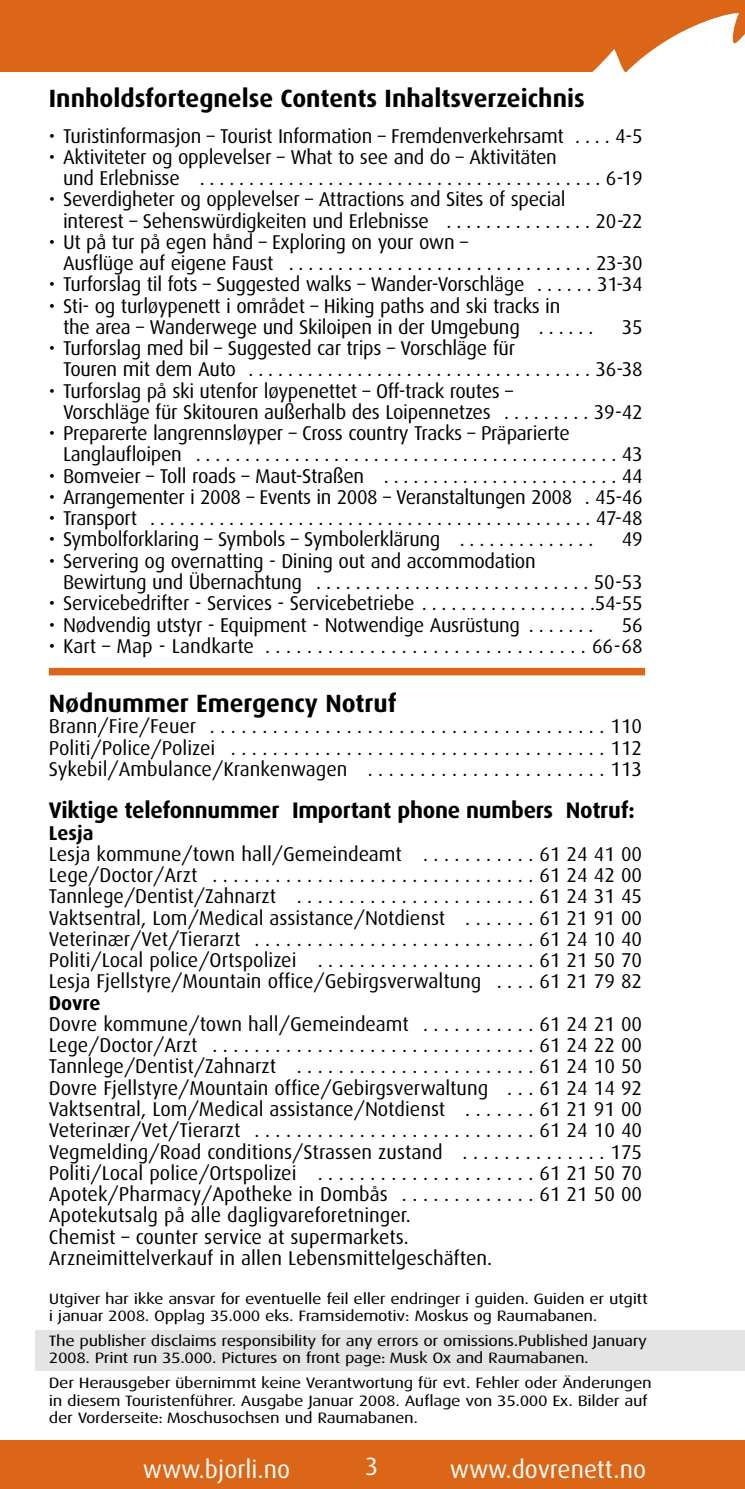
<style>
.page{position:relative;width:745px;height:1489px;background:#fff}
.page>*{position:absolute;margin:0;border:0;box-sizing:border-box;transform-origin:0 0}
.t1{font:700 25px "Dax";color:#000}
.t2{font:25px "Dax";color:#fff}
.t3{font:700 22.5px "Dax";letter-spacing:-.01em;color:#000}
.t4{font:20px/21.2px "Dax";letter-spacing:-.015em;color:#000}
.t5{font:700 20px "Dax";color:#000}
.t6{font:15px/17.5px "Dax";letter-spacing:-.02em;color:#000;scale:1.21 1}
</style>
<div class="page">
<svg style="left:0;top:1px;width:743px;height:71px;background:#de722a"></svg>
<div style="left:35px;top:1329px;width:708px;height:41px;background:#e4e4e4"></div>
<div style="left:0;top:1439px;width:743px;height:49px;background:#dc6617"></div>
<div style="left:49px;top:668px;width:595px;height:7px;background:#dc6617"></div>
<p class="t1" style="left:49px;top:85px;width:537px">Innholdsfortegnelse Contents Inhaltsverzeichnis</p>
<p class="t4" style="left:49px;top:125px;width:595px">• Turistinformasjon – Tourist Information – Fremdenverkehrsamt . . . . 4-5</p>
<p class="t4" style="left:63px;top:146px;width:580px;text-indent:-14px">• Aktiviteter og opplevelser – What to see and do – Aktivitäten<br>und Erlebnisse . . . . . . . . . . . . . . . . . . . . . . . . . . . . . . . . . . . . . . . . . 6-19</p>
<p class="t4" style="left:63px;top:189px;width:580px;text-indent:-14px">• Severdigheter og opplevelser – Attractions and Sites of special<br>interest – Sehenswürdigkeiten und Erlebnisse . . . . . . . . . . . . . . . 20-22</p>
<p class="t4" style="left:63px;top:231px;width:580px;text-indent:-14px">• Ut på tur på egen hånd – Exploring on your own –<br>Ausflüge auf eigene Faust . . . . . . . . . . . . . . . . . . . . . . . . . . . . . . . 23-30</p>
<p class="t4" style="left:49px;top:274px;width:595px">• Turforslag til fots – Suggested walks – Wander-Vorschläge . . . . . . 31-34</p>
<p class="t4" style="left:63px;top:295px;width:531px;text-indent:-14px">• Sti- og turløypenett i området – Hiking paths and ski tracks in<br>the area – Wanderwege und Skiloipen in der Umgebung . . . . . .</p>
<p class="t4" style="left:621px;top:316px;width:22px">35</p>
<p class="t4" style="left:63px;top:338px;width:580px;text-indent:-14px">• Turforslag med bil – Suggested car trips – Vorschläge für<br>Touren mit dem Auto . . . . . . . . . . . . . . . . . . . . . . . . . . . . . . . . . . . 36-38</p>
<p class="t4" style="left:63px;top:380px;width:580px;text-indent:-14px">• Turforslag på ski utenfor løypenettet – Off-track routes –<br>Vorschläge für Skitouren außerhalb des Loipennetzes . . . . . . . . . 39-42</p>
<p class="t4" style="left:63px;top:423px;width:580px;text-indent:-14px">• Preparerte langrennsløyper – Cross country Tracks – Präparierte<br>Langlaufloipen . . . . . . . . . . . . . . . . . . . . . . . . . . . . . . . . . . . . . . . . . . . 43</p>
<p class="t4" style="left:49px;top:465px;width:595px">• Bomveier – Toll roads – Maut-Straßen . . . . . . . . . . . . . . . . . . . . . . . . 44</p>
<p class="t4" style="left:49px;top:486px;width:595px">• Arrangementer i 2008 – Events in 2008 – Veranstaltungen 2008 . 45-46</p>
<p class="t4" style="left:49px;top:508px;width:595px">• Transport . . . . . . . . . . . . . . . . . . . . . . . . . . . . . . . . . . . . . . . . . . . . . 47-48</p>
<p class="t4" style="left:49px;top:529px;width:545px">• Symbolforklaring – Symbols – Symbolerklärung . . . . . . . . . . . . . .</p>
<p class="t4" style="left:621px;top:529px;width:22px">49</p>
<p class="t4" style="left:63px;top:550px;width:580px;text-indent:-14px">• Servering og overnatting - Dining out and accommodation<br>Bewirtung und Übernachtung . . . . . . . . . . . . . . . . . . . . . . . . . . . . 50-53</p>
<p class="t4" style="left:49px;top:593px;width:595px">• Servicebedrifter - Services - Servicebetriebe . . . . . . . . . . . . . . . . . .54-55</p>
<p class="t4" style="left:49px;top:614px;width:545px">• Nødvendig utstyr - Equipment - Notwendige Ausrüstung . . . . . . .</p>
<p class="t4" style="left:621px;top:614px;width:22px">56</p>
<p class="t4" style="left:49px;top:635px;width:595px">• Kart – Map - Landkarte . . . . . . . . . . . . . . . . . . . . . . . . . . . . . . . 66-68</p>
<p class="t1" style="left:49px;top:690px;width:349px">Nødnummer Emergency Notruf</p>
<p class="t4" style="left:49px;top:716px;width:594px;text-align:justify">Brann/Fire/Feuer . . . . . . . . . . . . . . . . . . . . . . . . . . . . . . . . . . . . . . 110<br>Politi/Police/Polizei . . . . . . . . . . . . . . . . . . . . . . . . . . . . . . . . . . . . 112<br>Sykebil/Ambulance/Krankenwagen . . . . . . . . . . . . . . . . . . . . . . . 113</p>
<p class="t3" style="left:49px;top:798px;width:587px">Viktige telefonnummer Important phone numbers Notruf:</p>
<p class="t5" style="left:49px;top:822px;width:46px">Lesja</p>
<p class="t4" style="left:49px;top:843px;width:594px;text-align:justify">Lesja kommune/town hall/Gemeindeamt . . . . . . . . . . . 61 24 41 00<br>Lege/Doctor/Arzt . . . . . . . . . . . . . . . . . . . . . . . . . . . . . . . 61 24 42 00<br>Tannlege/Dentist/Zahnarzt . . . . . . . . . . . . . . . . . . . . . . . 61 24 31 45<br>Vaktsentral, Lom/Medical assistance/Notdienst . . . . . . . 61 21 91 00<br>Veterinær/Vet/Tierarzt . . . . . . . . . . . . . . . . . . . . . . . . . . . 61 24 10 40<br>Politi/Local police/Ortspolizei . . . . . . . . . . . . . . . . . . . . . 61 21 50 70<br>Lesja Fjellstyre/Mountain office/Gebirgsverwaltung . . . . 61 21 79 82</p>
<p class="t5" style="left:49px;top:992px;width:53px">Dovre</p>
<p class="t4" style="left:49px;top:1013px;width:594px">Dovre kommune/town hall/Gemeindeamt . . . . . . . . . . . 61 24 21 00<br>Lege/Doctor/Arzt . . . . . . . . . . . . . . . . . . . . . . . . . . . . . . . 61 24 22 00<br>Tannlege/Dentist/Zahnarzt . . . . . . . . . . . . . . . . . . . . . . . 61 24 10 50<br>Dovre Fjellstyre/Mountain office/Gebirgsverwaltung . . . 61 24 14 92<br>Vaktsentral, Lom/Medical assistance/Notdienst . . . . . . . 61 21 91 00<br>Veterinær/Vet/Tierarzt . . . . . . . . . . . . . . . . . . . . . . . . . . . 61 24 10 40<br>Vegmelding/Road conditions/Strassen zustand . . . . . . . . . . . . . . 175<br>Politi/Local police/Ortspolizei . . . . . . . . . . . . . . . . . . . . . 61 21 50 70<br>Apotek/Pharmacy/Apotheke in Dombås . . . . . . . . . . . . . 61 21 50 00<br>Apotekutsalg på alle dagligvareforetninger.<br>Chemist – counter service at supermarkets.<br>Arzneimittelverkauf in allen Lebensmittelgeschäften.</p>
<p class="t6" style="left:49px;top:1289px;width:496px">Utgiver har ikke ansvar for eventuelle feil eller endringer i guiden. Guiden er utgitt i januar 2008. Opplag 35.000 eks. Framsidemotiv: Moskus og Raumabanen.</p>
<p class="t6" style="left:49px;top:1331px;width:495px">The publisher disclaims responsibility for any errors or omissions.Published January<br>2008. Print run 35.000. Pictures on front page: Musk Ox and Raumabanen.</p>
<p class="t6" style="left:49px;top:1373px;width:499px">Der Herausgeber übernimmt keine Verantwortung für evt. Fehler oder Änderungen in diesem Touristenführer. Ausgabe Januar 2008. Auflage von 35.000 Ex. Bilder auf der Vorderseite: Moschusochsen und Raumabanen.</p>
<p class="t2" style="left:365px;top:1453px;width:15px">63</p>
<p class="t2" style="left:568px;top:1455px;width:90px">enettt.no.no</p>
<p class="t2" style="left:153px;top:1455px;width:138px">www.b.bjorli.no</p>
<p class="t2" style="left:449px;top:1455px;width:149px">www.do.dovrvrene</p>
<p class="t2" style="left:229px;top:1455px;width:73px">jorli.no</p>
<p class="t2" style="left:460px;top:1455px;width:59px">www</p>
<p class="t2" style="left:143px;top:1455px;width:59px">www</p>
</div>
